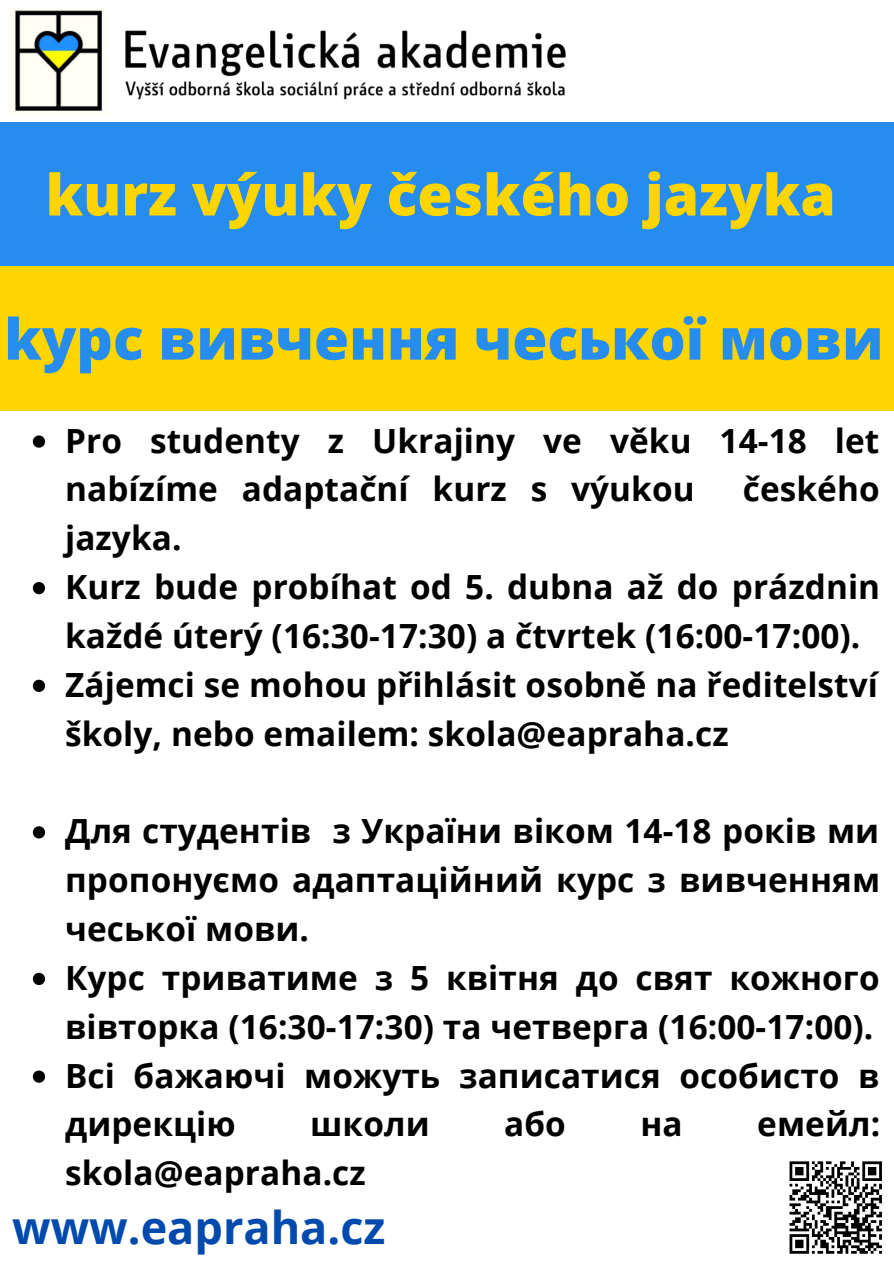
<style>
.page{position:relative;width:894px;height:1264px;background:#fff}
.page>*{position:absolute;margin:0;border:0;box-sizing:border-box;transform-origin:0 0}
.t1{font:800 57px "Open Sans";color:#ffd500}
.t2{font:800 56.85px "Open Sans";color:#268cee}
.t3{font:700 45px "Open Sans";color:#004aad}
.t4{font:700 33.3px/48.9px "Open Sans";letter-spacing:.005em;color:#000}
</style>
<div class="page">
<div style="left:0;top:122px;width:893px;height:144px;background:#268cee"></div>
<div style="left:0;top:266px;width:893px;height:144px;background:#ffd500"></div>
<img style="left:12px;top:8px;width:92px;height:104px">
<svg style="left:33px;top:435px;width:12px;height:12px"></svg>
<svg style="left:33px;top:582px;width:12px;height:12px"></svg>
<svg style="left:33px;top:679px;width:12px;height:13px"></svg>
<svg style="left:33px;top:826px;width:12px;height:12px"></svg>
<svg style="left:33px;top:972px;width:12px;height:13px"></svg>
<svg style="left:33px;top:1070px;width:12px;height:12px"></svg>
<img style="left:125px;top:30px;width:440px;height:70px">
<svg style="left:789px;top:1161px;width:92px;height:92px"></svg>
<p class="t1" style="left:46px;top:155px;width:791px">kurz výuky českého jazyka</p>
<p class="t2" style="left:4px;top:299px;width:880px">kурс вивчення чеської мови</p>
<p class="t4" style="left:65px;top:415px;width:815px">Pro studenty z Ukrajiny ve věku 14-18 let nabízíme adaptační kurz s výukou</p>
<p class="t4" style="left:742px;top:464px;width:138px">českého</p>
<p class="t4" style="left:65px;top:513px;width:118px">jazyka.</p>
<p class="t4" style="left:65px;top:561px;width:816px">Kurz bude probíhat od 5. dubna až do prázdnin každé úterý (16:30-17:30) a čtvrtek (16:00-17:00).</p>
<p class="t4" style="left:65px;top:659px;width:814px">Zájemci se mohou přihlásit osobně na ředitelství školy, nebo emailem: skola@eapraha.cz</p>
<p class="t4" style="left:65px;top:806px;width:816px;text-align:justify">Для студентів з України віком 14-18 років ми пропонуємо адаптаційний курс з вивченням чеської мови.</p>
<p class="t4" style="left:65px;top:952px;width:815px">Курс триватиме з 5 квітня до свят кожного вівторка (16:30-17:30) та четверга (16:00-17:00).</p>
<p class="t4" style="left:65px;top:1050px;width:815px">Всі бажаючі можуть записатися особисто в дирекцію</p>
<p class="t4" style="left:310px;top:1099px;width:121px">школи</p>
<p class="t4" style="left:504px;top:1099px;width:63px">або</p>
<p class="t4" style="left:640px;top:1099px;width:44px">на</p>
<p class="t4" style="left:757px;top:1099px;width:124px">емейл:</p>
<p class="t4" style="left:65px;top:1147px;width:302px">skola@eapraha.cz</p>
<p class="t3" style="left:12px;top:1196px;width:374px">www.eapraha.cz</p>
</div>
